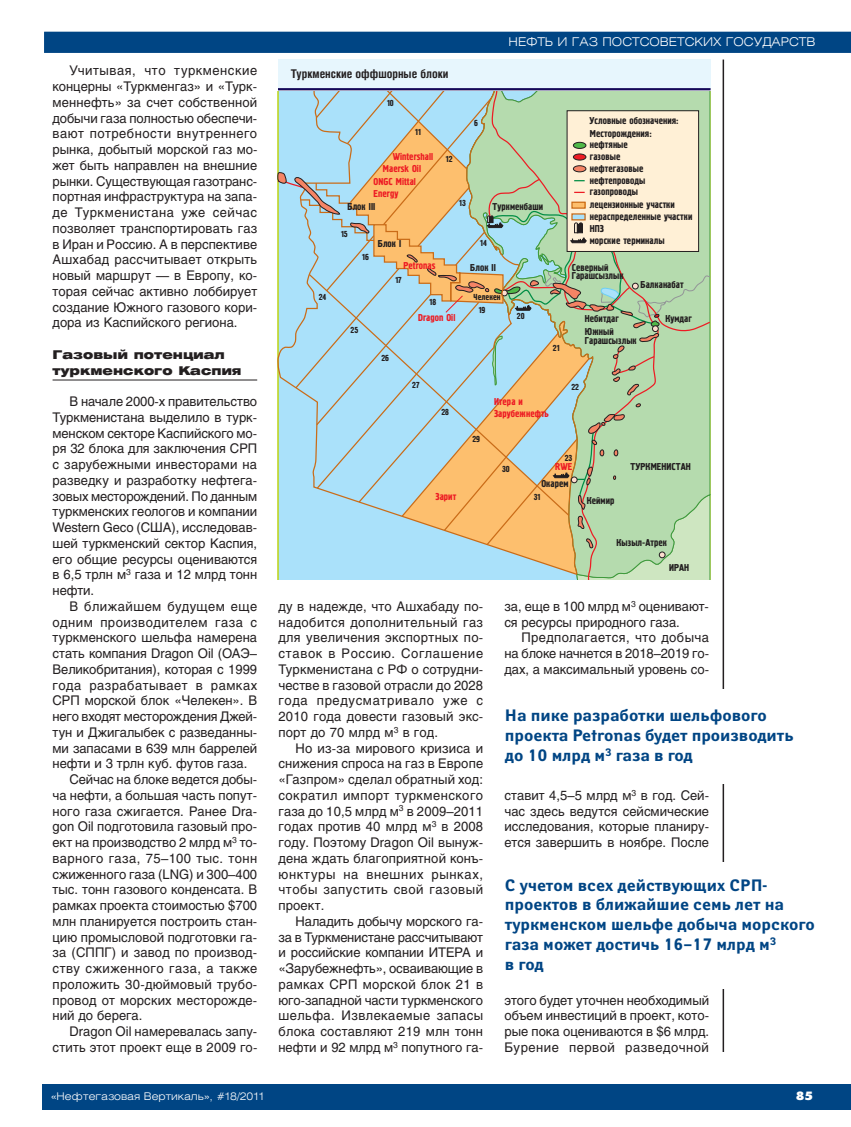
<style>
.page{position:relative;width:851px;height:1127px;background:#fff}
.page>*{position:absolute;margin:0;border:0;box-sizing:border-box;transform-origin:0 0}
.t1{font:700 16.5px/19.8px "Yanus C";color:#004584}
.t2{font:13.2px/15.8px "Helios";color:#231f20;text-align:justify}
.t3{font:13.2px "Helios";letter-spacing:.035em;color:#231f20}
.t4{font:13.2px "Helios";letter-spacing:.025em;color:#231f20}
.t5{font:13.2px "Helios";letter-spacing:.02em;color:#231f20}
.t6{font:900 12px/15.8px "Helios Ext";letter-spacing:.005em;color:#231f20}
.t7{font:300 12px "Helios Ext";color:#fff}
.t8{font:700 12px "Helios Cond";color:#231f20}
.t9{font:12px "Futura Futuris XC";color:#fff}
.t10{font:300 10.5px "Helios Ext";color:#fff}
.t11{font:10.05px/11.9px "Pollock C1";color:#231f20}
.t12{font:10.05px/12.5px "Pollock C1";color:#ed1c24}
.t13{font:8.7px "Pollock C1";color:#231f20}
</style>
<div class="page">
<div style="left:43px;top:1084px;width:807px;height:26px;background:#004584"></div>
<hr style="left:53px;top:380px;width:204px;height:1px;background:#231f20">
<svg style="left:44px;top:31px;width:806px;height:22px;background:#084b88"></svg>
<hr style="left:722px;top:60px;width:2px;height:992px;background:#231f20">
<svg style="left:278px;top:91px;width:432px;height:488px;background:#bfd4c1"></svg>
<div style="left:278px;top:60px;width:432px;height:29px;background:#e7f6fd"></div>
<hr style="left:278px;top:88px;width:432px;height:2px;background:#140858">
<div style="left:505px;top:690px;width:311px;height:94px;background:#fff"></div>
<div style="left:505px;top:863px;width:311px;height:126px;background:#fff"></div>
<p class="t2" style="left:53px;top:64px;width:206px;text-indent:17px">Учитывая, что туркменские концерны «Туркменгаз» и «Турк&shy;меннефть» за счет собственной добычи газа полностью обеспечи&shy;вают потребности внутреннего рынка, добытый морской газ мо&shy;жет быть направлен на внешние рынки. Существующая газотранс&shy;портная инфраструктура на запа&shy;де Туркменистана уже сейчас позволяет транспортировать газ в Иран и Россию. А в перспективе Ашхабад рассчитывает открыть новый маршрут — в Европу, ко&shy;торая сейчас активно лоббирует создание Южного газового кори&shy;дора из Каспийского региона.</p>
<p class="t6" style="left:53px;top:348px;width:190px">Газовый потенциал туркменского Каспия</p>
<p class="t2" style="left:53px;top:395px;width:206px;text-indent:17px">В начале 2000-х правительство Туркменистана выделило в турк&shy;менском секторе Каспийского мо&shy;ря 32 блока для заключения СРП с зарубежными инвесторами на разведку и разработку нефтега&shy;зовых месторождений. По данным туркменских геологов и компании Western Geco (США), исследовав&shy;шей туркменский сектор Каспия, его общие ресурсы оцениваются в 6,5 трлн м<sup>3</sup> газа и 12 млрд тонн нефти.</p>
<p class="t3" style="left:70px;top:601px;width:189px">В ближайшем будущем еще</p>
<p class="t3" style="left:53px;top:617px;width:206px">одним производителем газа с</p>
<p class="t2" style="left:53px;top:631px;width:206px">туркменского шельфа намерена</p>
<p class="t2" style="left:53px;top:647px;width:206px">стать компания Dragon Oil (ОАЭ–</p>
<p class="t2" style="left:53px;top:663px;width:206px">Великобритания), которая с 1999</p>
<p class="t3" style="left:53px;top:680px;width:206px">года разрабатывает в рамках</p>
<p class="t2" style="left:53px;top:694px;width:206px">СРП морской блок «Челекен». В</p>
<p class="t2" style="left:53px;top:710px;width:206px">него входят месторождения Джей-</p>
<p class="t2" style="left:53px;top:726px;width:206px">тун и Джигалыбек с разведанны-</p>
<p class="t2" style="left:53px;top:741px;width:206px">ми запасами в 639 млн баррелей</p>
<p class="t2" style="left:53px;top:757px;width:196px">нефти и 3 трлн куб. футов газа.</p>
<p class="t2" style="left:70px;top:773px;width:189px">Сейчас на блоке ведется добы-</p>
<p class="t2" style="left:53px;top:789px;width:206px">ча нефти, а большая часть попут-</p>
<p class="t2" style="left:53px;top:804px;width:206px">ного газа сжигается. Ранее Dra-</p>
<p class="t2" style="left:53px;top:820px;width:206px">gon Oil подготовила газовый про-</p>
<p class="t2" style="left:53px;top:836px;width:206px">ект на производство 2 млрд м<sup>3</sup> то-</p>
<p class="t4" style="left:53px;top:853px;width:206px">варного газа, 75–100 тыс. тонн</p>
<p class="t2" style="left:53px;top:867px;width:206px">сжиженного газа (LNG) и 300–400</p>
<p class="t2" style="left:53px;top:883px;width:206px">тыс. тонн газового конденсата. В</p>
<p class="t2" style="left:53px;top:899px;width:206px">рамках проекта стоимостью $700</p>
<p class="t2" style="left:53px;top:915px;width:206px">млн планируется построить стан-</p>
<p class="t2" style="left:53px;top:930px;width:206px">цию промысловой подготовки га-</p>
<p class="t2" style="left:53px;top:946px;width:206px">за (СППГ) и завод по производ-</p>
<p class="t3" style="left:53px;top:963px;width:206px">ству сжиженного газа, а также</p>
<p class="t5" style="left:53px;top:979px;width:206px">проложить 30-дюймовый трубо-</p>
<p class="t2" style="left:53px;top:993px;width:206px">провод от морских месторожде-</p>
<p class="t2" style="left:53px;top:1009px;width:91px">ний до берега.</p>
<p class="t2" style="left:70px;top:1025px;width:189px">Dragon Oil намеревалась запу-</p>
<p class="t2" style="left:53px;top:1041px;width:206px">стить этот проект еще в 2009 го-</p>
<p class="t10" style="left:51px;top:1092px;width:214px">«Нефтегазовая Вертикаль», #18/2011</p>
<p class="t8" style="left:291px;top:69px;width:159px">Туркменские оффшорные блоки</p>
<p class="t13" style="left:387px;top:100px;width:8px">10</p>
<p class="t13" style="left:415px;top:129px;width:7px">11</p>
<p class="t12" style="left:392px;top:151px;width:42px">Wintershall</p>
<p class="t12" style="left:373px;top:163px;width:49px;text-indent:9px">Maersk Oil<br>ONGC Mittal<br>Energy</p>
<p class="t11" style="left:347px;top:201px;width:30px">Блок III</p>
<p class="t13" style="left:341px;top:231px;width:8px">15</p>
<p class="t11" style="left:378px;top:239px;width:25px">Блок I</p>
<p class="t13" style="left:446px;top:156px;width:8px">12</p>
<p class="t13" style="left:459px;top:200px;width:8px">13</p>
<p class="t7" style="left:508px;top:37px;width:308px">НЕФТЬ И ГАЗ ПОСТСОВЕТСКИХ ГОСУДАРСТВ</p>
<p class="t13" style="left:474px;top:120px;width:5px">6</p>
<p class="t11" style="left:492px;top:201px;width:52px">Туркменбаши</p>
<p class="t13" style="left:480px;top:240px;width:8px">14</p>
<p class="t11" style="left:589px;top:115px;width:91px;line-height:13.2px">Условные обозначения:<br>Месторождения:</p>
<p class="t11" style="left:590px;top:139px;width:57px">нефтяные газовые нефтегазовые нефтепроводы газопроводы</p>
<p class="t11" style="left:589px;top:223px;width:76px">НПЗ<br>морские терминалы</p>
<p class="t11" style="left:589px;top:199px;width:104px">лецензионные участки нераспределенные участки</p>
<p class="t13" style="left:318px;top:294px;width:9px">24</p>
<p class="t13" style="left:362px;top:254px;width:8px">16</p>
<p class="t13" style="left:350px;top:327px;width:9px">25</p>
<p class="t12" style="left:403px;top:260px;width:33px">Petronas</p>
<p class="t13" style="left:395px;top:277px;width:8px">17</p>
<p class="t13" style="left:429px;top:299px;width:8px">18</p>
<p class="t12" style="left:418px;top:312px;width:39px">Dragon Oil</p>
<p class="t13" style="left:381px;top:354px;width:9px">26</p>
<p class="t13" style="left:412px;top:382px;width:9px">27</p>
<p class="t13" style="left:441px;top:409px;width:9px">28</p>
<p class="t12" style="left:435px;top:491px;width:22px">Зарит</p>
<p class="t11" style="left:470px;top:262px;width:27px">Блок II</p>
<p class="t13" style="left:473px;top:294px;width:29px">Челекен</p>
<p class="t13" style="left:478px;top:307px;width:8px">19</p>
<p class="t13" style="left:516px;top:313px;width:9px">20</p>
<p class="t13" style="left:553px;top:345px;width:8px">21</p>
<p class="t11" style="left:571px;top:263px;width:53px;line-height:8.7px">Северный<br>Гарашсызлык</p>
<p class="t11" style="left:584px;top:313px;width:36px">Небитдаг</p>
<p class="t11" style="left:640px;top:280px;width:45px">Балканабат</p>
<p class="t11" style="left:665px;top:313px;width:28px">Кумдаг</p>
<p class="t11" style="left:584px;top:328px;width:53px;line-height:8.7px">Южный<br>Гарашсызлык</p>
<p class="t13" style="left:472px;top:436px;width:9px">29</p>
<p class="t12" style="left:494px;top:396px;width:57px;line-height:12px">Итера и<br>Зарубежнефть</p>
<p class="t13" style="left:571px;top:384px;width:9px">22</p>
<p class="t13" style="left:502px;top:465px;width:9px">30</p>
<p class="t13" style="left:564px;top:455px;width:9px">23</p>
<p class="t12" style="left:555px;top:461px;width:19px">RWE</p>
<p class="t11" style="left:541px;top:479px;width:29px">Окарем</p>
<p class="t13" style="left:533px;top:494px;width:8px">31</p>
<p class="t11" style="left:586px;top:495px;width:29px">Кеймир</p>
<p class="t11" style="left:630px;top:461px;width:62px">ТУРКМЕНИСТАН</p>
<p class="t11" style="left:616px;top:537px;width:52px">Кызыл-Атрек</p>
<p class="t11" style="left:669px;top:562px;width:22px">ИРАН</p>
<p class="t2" style="left:278px;top:600px;width:206px">ду в надежде, что Ашхабаду по&shy;надобится дополнительный газ для увеличения экспортных по&shy;ставок в Россию. Соглашение Туркменистана с РФ о сотрудни&shy;честве в газовой отрасли до 2028 года предусматривало уже с 2010 года довести газовый экс&shy;порт до 70 млрд м<sup>3</sup> в год.</p>
<p class="t2" style="left:278px;top:741px;width:206px;text-indent:17px">Но из-за мирового кризиса и снижения спроса на газ в Европе «Газпром» сделал обратный ход: сократил импорт туркменского газа до 10,5 млрд м<sup>3</sup> в 2009–2011 годах против 40 млрд м<sup>3</sup> в 2008 году. Поэтому Dragon Oil вынуж&shy;дена ждать благоприятной конъ&shy;юнктуры на внешних рынках, чтобы запустить свой газовый проект.</p>
<p class="t2" style="left:278px;top:915px;width:206px;text-indent:17px">Наладить добычу морского га&shy;за в Туркменистане рассчитывают и российские компании ИТЕРА и «Зарубежнефть», осваивающие в рамках СРП морской блок 21 в юго-западной части туркменского шельфа. Извлекаемые запасы блока составляют 219 млн тонн нефти и 92 млрд м<sup>3</sup> попутного га-</p>
<p class="t2" style="left:504px;top:600px;width:206px">за, еще в 100 млрд м<sup>3</sup> оценивают&shy;ся ресурсы природного газа.</p>
<p class="t2" style="left:504px;top:631px;width:206px;text-indent:17px">Предполагается, что добыча на блоке начнется в 2018–2019 го&shy;дах, а максимальный уровень со-</p>
<p class="t1" style="left:505px;top:707px;width:290px">На пике разработки шельфового проекта Petronas будет производить до 10 млрд м<sup>3</sup> газа в год</p>
<p class="t2" style="left:504px;top:789px;width:206px">ставит 4,5–5 млрд м<sup>3</sup> в год. Сей&shy;час здесь ведутся сейсмические исследования, которые планиру&shy;ется завершить в ноябре. После</p>
<p class="t1" style="left:505px;top:876px;width:311px">С учетом всех действующих СРП&shy;проектов в ближайшие семь лет на туркменском шельфе добыча морского газа может достичь 16–17 млрд м<sup>3<br></sup>в год</p>
<p class="t2" style="left:504px;top:993px;width:206px">этого будет уточнен необходимый объем инвестиций в проект, кото&shy;рые пока оцениваются в $6 млрд.<br>Бурение первой разведочной</p>
<p class="t9" style="left:796px;top:1091px;width:18px">85</p>
</div>
